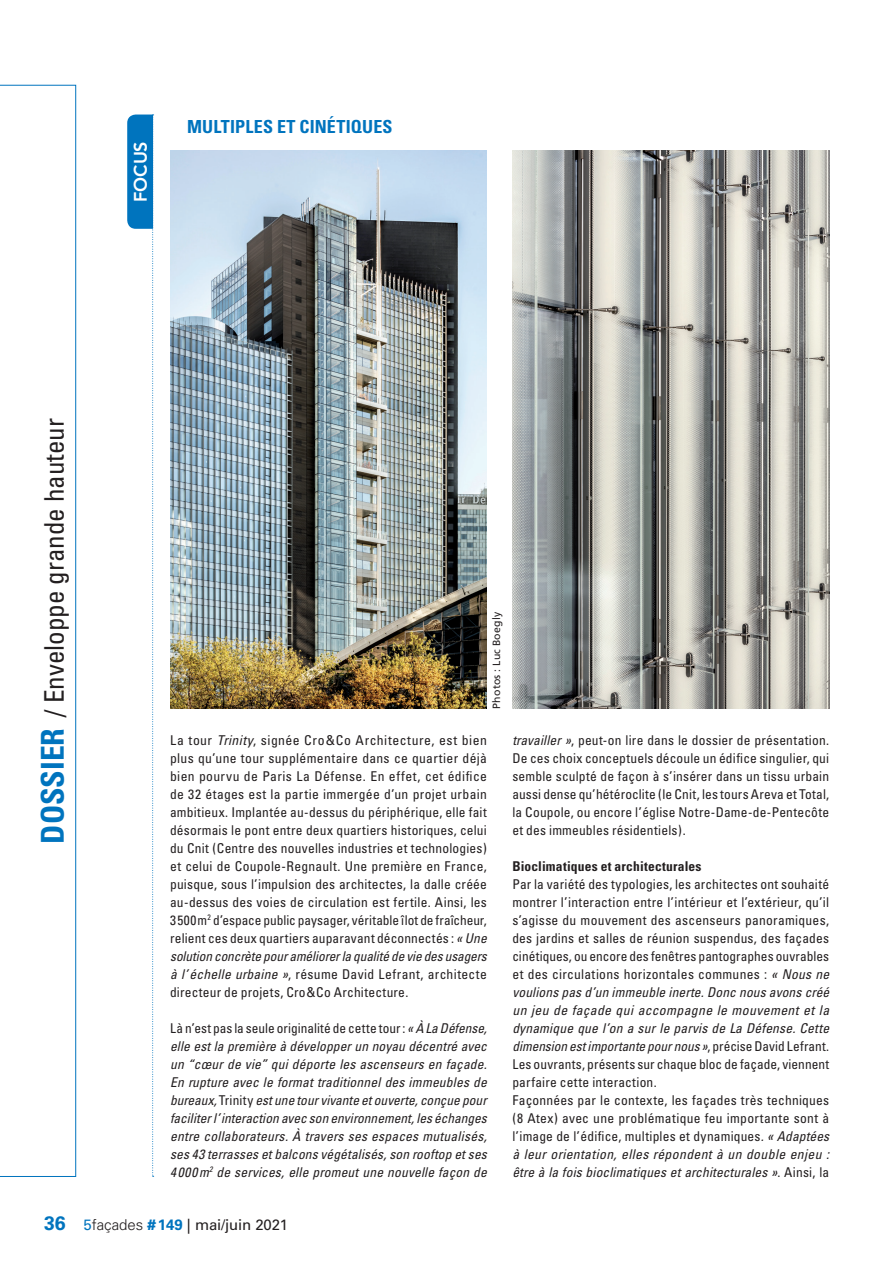
<style>
.page{position:relative;width:893px;height:1263px;background:#fff}
.page>*{position:absolute;margin:0;border:0;box-sizing:border-box;transform-origin:0 0}
.t1{font:condensed 27px "Univers";color:#231f20}
._5F_encadré_txt{font:700 condensed 18px "Univers";letter-spacing:.01em;color:#0074be}
.t2{font:800 18px "Avenir LT Std";letter-spacing:-.01em;color:#fff}
.t3{font:15px "Univers";letter-spacing:-.01em;color:#231f20}
._5F_encadré_txt-2{font:condensed 13.5px/18px "Univers";letter-spacing:.015em;color:#231f20;text-align:justify}
._5F_encadré_txt-3{font:italic condensed 13.5px/18px "Univers";letter-spacing:.01em;color:#231f20;text-align:justify}
._5F_encadré_txt-4{font:700 condensed 13.5px "Univers";letter-spacing:.015em;color:#231f20}
._5F_crédit{font:10.5px "Frutiger";letter-spacing:.02em;color:#231f20}
.s1{font-weight:700;font-size:31.5px;color:#0074be}
.s2{font-style:italic}
.s3{font-style:normal}
.s4{font-weight:700;font-size:19.5px;color:#0074be}
.s5{color:#0074be}
.s6{font-weight:300}
.s7{font-weight:700;color:#0074be}
</style>
<div class="page">
<svg style="left:0;top:85px;width:76px;height:1092px"></svg>
<svg style="left:127px;top:115px;width:27px;height:1062px"></svg>
<img style="left:170px;top:151px;width:317px;height:558px">
<img style="left:512px;top:151px;width:317px;height:558px">
<p class="t2" style="left:130px;top:202px;width:62px;rotate:-90deg">FOCUS</p>
<p class="_5F_encadré_txt" style="left:187px;top:115px;width:207px">MULTIPLES ET CINÉTIQUES</p>
<h1 class="t1" style="left:37px;top:844px;width:427px;rotate:-90deg"><span class="s1">dossier</span> / Enveloppe grande hauteur</h1>
<p class="_5F_crédit" style="left:490px;top:709px;width:98px;rotate:-90deg">Photos : Luc Boegly</p>
<p class="_5F_encadré_txt-2" style="left:170px;top:731px;width:318px">La tour <span class="s2">Trinity</span>, signée Cro&amp;Co Architecture, est bien plus qu’une tour supplémentaire dans ce quartier déjà bien pourvu de Paris La Défense. En effet, cet édifice de 32 étages est la partie immergée d’un projet urbain ambitieux. Implantée au-dessus du périphérique, elle fait désormais le pont entre deux quartiers historiques, celui du Cnit (Centre des nouvelles industries et technologies) et celui de Coupole-Regnault. Une première en France, puisque, sous l’impulsion des architectes, la dalle créée au-dessus des voies de circulation est fertile. Ainsi, les 3500m<sup>2</sup> d’espace public paysager, véritable îlot de fraîcheur, relient ces deux quartiers auparavant déconnectés : <span class="s2">« Une solution concrète pour améliorer la qualité de vie des usagers à l’échelle urbaine »</span>, résume David Lefrant, architecte directeur de projets, Cro&amp;Co Architecture.</p>
<p class="_5F_encadré_txt-3" style="left:170px;top:1019px;width:318px"><span class="s3">Là n’est pas la seule originalité de cette tour:</span> « À La Défense, elle est la première à développer un noyau décentré avec un “cœur de vie” qui déporte les ascenseurs en façade.<br>En rupture avec le format traditionnel des immeubles de bureaux, <span class="s3">Trinity</span> est une tour vivante et ouverte, conçue pour faciliter l’interaction avec son environnement, les échanges entre collaborateurs. À travers ses espaces mutualisés, ses 43 terrasses et balcons végétalisés, son rooftop et ses 4 000m<sup>2</sup> de services, elle promeut une nouvelle façon de</p>
<p class="_5F_encadré_txt-2" style="left:512px;top:731px;width:318px"><span class="s2">travailler »</span>, peut-on lire dans le dossier de présentation.<br>De ces choix conceptuels découle un édifice singulier, qui semble sculpté de façon à s’insérer dans un tissu urbain aussi dense qu’hétéroclite (le Cnit, les tours Areva et Total, la Coupole, ou encore l’église Notre-Dame-de-Pentecôte et des immeubles résidentiels).</p>
<p class="_5F_encadré_txt-4" style="left:512px;top:857px;width:191px">Bioclimatiques et architecturales</p>
<p class="_5F_encadré_txt-2" style="left:512px;top:875px;width:318px">Par la variété des typologies, les architectes ont souhaité montrer l’interaction entre l’intérieur et l’extérieur, qu’il s’agisse du mouvement des ascenseurs panoramiques, des jardins et salles de réunion suspendus, des façades cinétiques, ou encore des fenêtres pantographes ouvrables et des circulations horizontales communes : <span class="s2">« Nous ne voulions pas d’un immeuble inerte. Donc nous avons créé un jeu de façade qui accompagne le mouvement et la dynamique que l’on a sur le parvis de La Défense. Cette dimension est importante pour nous »</span>, précise David Lefrant.<br>Les ouvrants, présents sur chaque bloc de façade, viennent parfaire cette interaction.</p>
<p class="_5F_encadré_txt-2" style="left:512px;top:1091px;width:318px">Façonnées par le contexte, les façades très techniques (8 Atex) avec une problématique feu importante sont à l’image de l’édifice, multiples et dynamiques<span class="s2">. « Adaptées à leur orientation, elles répondent à un double enjeu : être à la fois bioclimatiques et architecturales »</span>. Ainsi, la</p>
<p class="t3" style="left:44px;top:1216px;width:246px"><span class="s4">36</span> <span class="s5">5</span><span class="s6">façades</span> <span class="s7">#149</span> | mai/juin 2021</p>
</div>
